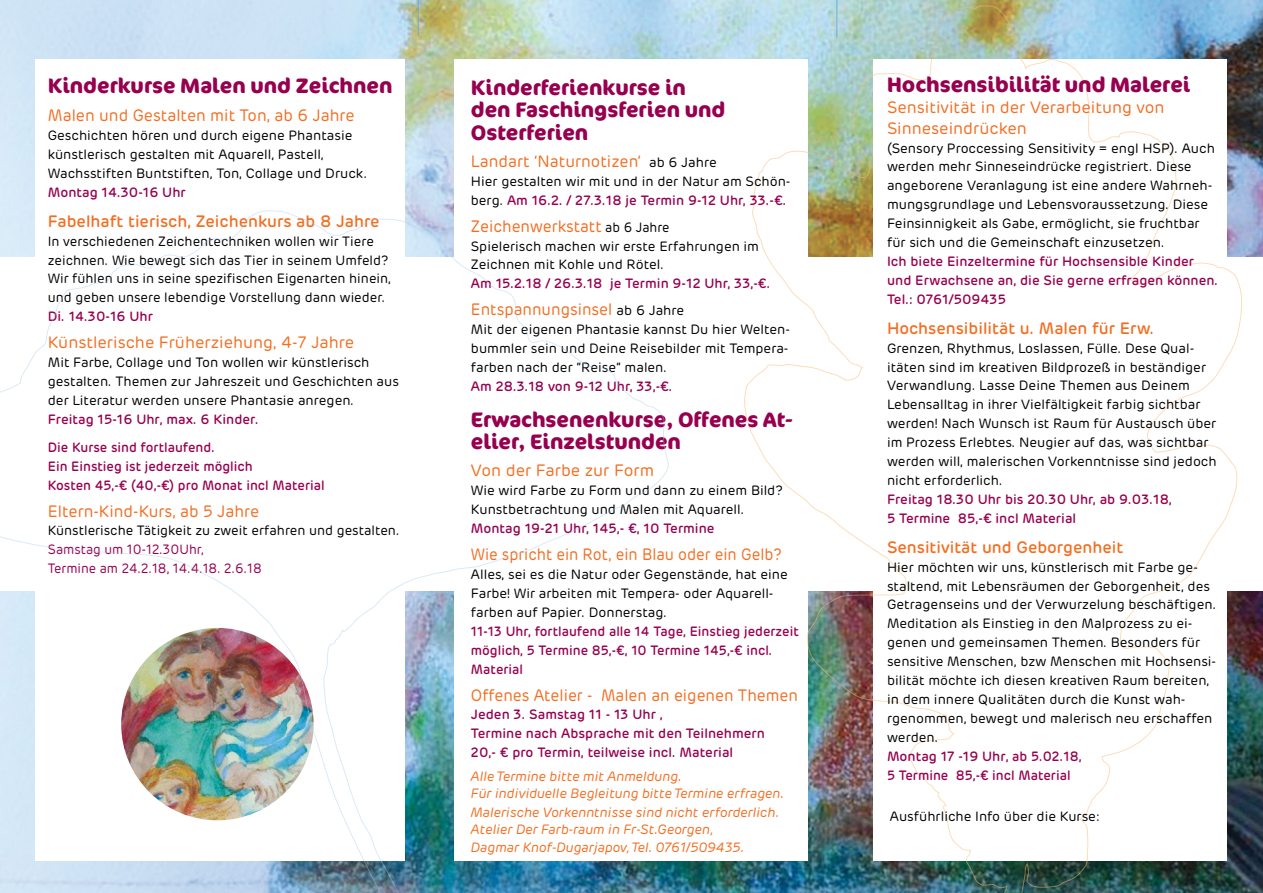
<style>
.page{position:relative;width:1263px;height:893px;background:#fff}
.page>*{position:absolute;margin:0;border:0;box-sizing:border-box;transform-origin:0 0}
.t1{font:700 21px/22.5px "Cocon OT";color:#96004f}
.t2{font:16.5px/21px "Rubrik";color:#f36e21}
.t3{font:500 16.5px "Rubrik";color:#f36e21}
.t4{font:16.5px "Rubrik";color:#f36e21;scale:.95 1}
.t5{font:16.5px "Rubrik";color:#f36e21;scale:.92 1}
.t6{font:13.5px/18.9px "Rubrik";color:#000}
.t7{font:500 13.5px/18.9px "Rubrik";color:#96004f}
.t8{font:italic 13.5px/17.4px "Rubrik";color:#f36e21}
.t9{font:13.5px/18.9px "Rubrik";color:#96004f;scale:.95 1}
.s1{font-size:13.5px;color:#000}
.s2{font-weight:500;color:#96004f}
</style>
<div class="page">
<img style="left:0;top:0;width:1263px;height:893px">
<hr style="left:418px;top:0;width:1px;height:36px;background:#6caddf">
<hr style="left:837px;top:0;width:1px;height:38px;background:#6caddf">
<div style="left:454px;top:59px;width:354px;height:802px;background:#fff"></div>
<img style="left:743px;top:5px;width:499px;height:888px">
<div style="left:35px;top:59px;width:369px;height:802px;background:#fff"></div>
<svg style="left:0;top:210px;width:670px;height:683px"></svg>
<h1 class="t1" style="left:48px;top:74px;width:346px">Kinderkurse Malen und Zeichnen</h1>
<p class="t2" style="left:48px;top:105px;width:308px">Malen und Gestalten mit Ton, ab 6 Jahre</p>
<p class="t6" style="left:48px;top:126px;width:321px">Geschichten hören und durch eigene Phantasie künstlerisch gestalten mit Aquarell, Pastell,<br>Wachsstiften Buntstiften, Ton, Collage und Druck.</p>
<p class="t7" style="left:48px;top:183px;width:139px">Montag 14.30-16 Uhr</p>
<p class="t3" style="left:48px;top:211px;width:333px">Fabelhaft tierisch, Zeichenkurs ab 8 Jahre</p>
<p class="t6" style="left:48px;top:232px;width:345px">In verschiedenen Zeichentechniken wollen wir Tiere zeichnen. Wie bewegt sich das Tier in seinem Umfeld?<br>Wir fühlen uns in seine spezifischen Eigenarten hinein, und geben unsere lebendige Vorstellung dann wieder.</p>
<p class="t7" style="left:48px;top:307px;width:107px">Di. 14.30-16 Uhr</p>
<p class="t2" style="left:48px;top:332px;width:308px">Künstlerische Früherziehung, 4-7 Jahre</p>
<p class="t6" style="left:48px;top:353px;width:353px">Mit Farbe, Collage und Ton wollen wir künstlerisch gestalten. Themen zur Jahreszeit und Geschichten aus der Literatur werden unsere Phantasie anregen.</p>
<p class="t7" style="left:48px;top:405px;width:212px;line-height:27.9px">Freitag 15-16 Uhr, max. 6 Kinder.<br>Die Kurse sind fortlaufend.</p>
<p class="t7" style="left:48px;top:457px;width:278px">Ein Einstieg ist jederzeit möglich<br>Kosten 45,-€ (40,-€) pro Monat incl Material</p>
<p class="t2" style="left:48px;top:501px;width:213px">Eltern-Kind-Kurs, ab 5 Jahre</p>
<p class="t6" style="left:48px;top:522px;width:353px">Künstlerische Tätigkeit zu zweit erfahren und gestalten.</p>
<p class="t9" style="left:48px;top:540px;width:227px">Samstag um 10-12.30Uhr,<br>Termine am 24.2.18, 14.4.18. 2.6.18</p>
<h1 class="t1" style="left:471px;top:77px;width:256px">Kinderferienkurse in den Faschingsferien und<br>Osterferien</h1>
<p class="t2" style="left:471px;top:151px;width:247px">Landart ‘Naturnotizen’ <span class="s1">ab 6 Jahre</span></p>
<p class="t6" style="left:471px;top:172px;width:321px">Hier gestalten wir mit und in der Natur am Schön&shy;berg. <span class="s2">Am 16.2. / 27.3.18 je Termin 9-12 Uhr, 33.-€.</span></p>
<p class="t4" style="left:471px;top:216px;width:210px">Zeichenwerkstatt <span class="s1">ab 6 Jahre</span></p>
<p class="t6" style="left:471px;top:237px;width:290px">Spielerisch machen wir erste Erfahrungen im<br>Zeichnen mit Kohle und Rötel.</p>
<p class="t7" style="left:471px;top:274px;width:301px">Am 15.2.18 / 26.3.18 je Termin 9-12 Uhr, 33,-€.</p>
<p class="t4" style="left:471px;top:300px;width:226px">Entspannungsinsel <span class="s1">ab 6 Jahre</span></p>
<p class="t6" style="left:471px;top:320px;width:321px;text-align:justify">Mit der eigenen Phantasie kannst Du hier Welten&shy;bummler sein und Deine Reisebilder mit Tempera&shy;farben nach der “Reise” malen.</p>
<p class="t7" style="left:471px;top:377px;width:203px">Am 28.3.18 von 9-12 Uhr, 33,-€.</p>
<h1 class="t1" style="left:471px;top:409px;width:324px">Erwachsenenkurse, Offenes At&shy;elier, Einzelstunden</h1>
<p class="t2" style="left:471px;top:460px;width:185px">Von der Farbe zur Form</p>
<p class="t6" style="left:471px;top:481px;width:313px">Wie wird Farbe zu Form und dann zu einem Bild?<br>Kunstbetrachtung und Malen mit Aquarell.</p>
<p class="t7" style="left:471px;top:519px;width:245px">Montag 19-21 Uhr, 145,- €, 10 Termine</p>
<p class="t5" style="left:471px;top:544px;width:340px">Wie spricht ein Rot, ein Blau oder ein Gelb?</p>
<p class="t6" style="left:471px;top:565px;width:318px">Alles, sei es die Natur oder Gegenstände, hat eine<br>Farbe! Wir arbeiten mit Tempera- oder Aquarell&shy;farben auf Papier. Donnerstag.</p>
<p class="t7" style="left:471px;top:622px;width:329px">11-13 Uhr, fortlaufend alle 14 Tage, Einstieg jederzeit möglich, 5 Termine 85,-€, 10 Termine 145,-€ incl.<br>Material</p>
<p class="t4" style="left:471px;top:685px;width:346px">Offenes Atelier - Malen an eigenen Themen</p>
<p class="t7" style="left:471px;top:705px;width:295px">Jeden 3. Samstag 11 - 13 Uhr ,<br>Termine nach Absprache mit den Teilnehmern<br>20,- € pro Termin, teilweise incl. Material</p>
<p class="t8" style="left:471px;top:767px;width:314px">Alle Termine bitte mit Anmeldung.<br>Für individuelle Begleitung bitte Termine erfragen.</p>
<p class="t8" style="left:471px;top:804px;width:310px">Malerische Vorkenntnisse sind nicht erforderlich.<br>Atelier Der Farb-raum in Fr-St.Georgen,<br>Dagmar Knof-Dugarjapov, Tel. 0761/509435.</p>
<h1 class="t1" style="left:887px;top:73px;width:305px">Hochsensibilität und Malerei</h1>
<p class="t2" style="left:887px;top:97px;width:279px">Sensitivität in der Verarbeitung von<br>Sinneseindrücken</p>
<p class="t6" style="left:887px;top:139px;width:329px">(Sensory Proccessing Sensitivity = engl HSP). Auch werden mehr Sinneseindrücke registriert. Diese angeborene Veranlagung ist eine andere Wahrneh&shy;mungsgrundlage und Lebensvoraussetzung. Diese Feinsinnigkeit als Gabe, ermöglicht, sie fruchtbar für sich und die Gemeinschaft einzusetzen.</p>
<p class="t7" style="left:887px;top:252px;width:333px">Ich biete Einzeltermine für Hochsensible Kinder und Erwachsene an, die Sie gerne erfragen können.<br>Tel.: 0761/509435</p>
<p class="t3" style="left:887px;top:318px;width:269px">Hochsensibilität u. Malen für Erw.</p>
<p class="t6" style="left:887px;top:339px;width:331px">Grenzen, Rhythmus, Loslassen, Fülle. Dese Qual&shy;itäten sind im kreativen Bildprozeß in beständiger Verwandlung. Lasse Deine Themen aus Deinem Lebensalltag in ihrer Vielfältigkeit farbig sichtbar werden! Nach Wunsch ist Raum für Austausch über im Prozess Erlebtes. Neugier auf das, was sichtbar werden will, malerischen Vorkenntnisse sind jedoch nicht erforderlich.</p>
<p class="t7" style="left:887px;top:490px;width:286px">Freitag 18.30 Uhr bis 20.30 Uhr, ab 9.03.18,<br>5 Termine 85,-€ incl Material</p>
<p class="t3" style="left:887px;top:537px;width:238px">Sensitivität und Geborgenheit</p>
<p class="t6" style="left:887px;top:558px;width:331px">Hier möchten wir uns, künstlerisch mit Farbe ge&shy;staltend, mit Lebensräumen der Geborgenheit, des Getragenseins und der Verwurzelung beschäftigen.<br>Meditation als Einstieg in den Malprozess zu ei&shy;genen und gemeinsamen Themen. Besonders für sensitive Menschen, bzw Menschen mit Hochsensi&shy;bilität möchte ich diesen kreativen Raum bereiten, in dem innere Qualitäten durch die Kunst wah&shy;rgenommen, bewegt und malerisch neu erschaffen werden.</p>
<p class="t7" style="left:887px;top:747px;width:196px">Montag 17 -19 Uhr, ab 5.02.18,<br>5 Termine 85,-€ incl Material</p>
<p class="t6" style="left:890px;top:807px;width:211px">Ausführliche Info über die Kurse:</p>
</div>
